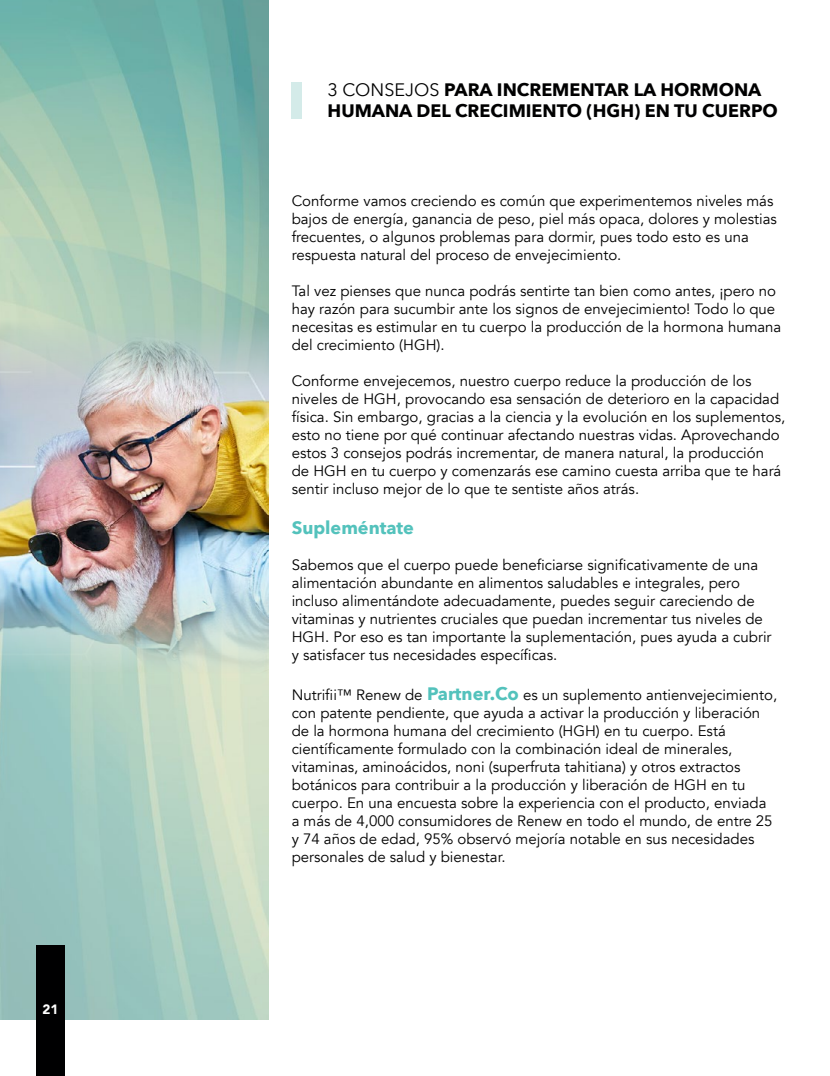
<style>
.page{position:relative;width:830px;height:1076px;background:#fff}
.page>*{position:absolute;margin:0;border:0;box-sizing:border-box;transform-origin:0 0}
.t1{font:700 18px/21.6px "Avenir Next";color:#000001}
.t2{font:700 18px "Avenir Next";color:#53c2bc}
.t3{font:15px/18px "Avenir";color:#000001}
.t4{font:900 13.5px "Avenir";color:#fff}
.s1{font-weight:400}
.s2{font-family:"Avenir Next";font-weight:700;font-size:18px;color:#53c2bc}
</style>
<div class="page">
<img style="left:0;top:460px;width:268px;height:84px">
<img style="left:0;top:544px;width:268px;height:475px">
<img style="left:0;top:0;width:268px;height:460px">
<div style="left:36px;top:945px;width:29px;height:131px;background:#000001"></div>
<div style="left:291px;top:82px;width:10px;height:37px;background:#d4ebe9"></div>
<p class="t4" style="left:42px;top:998px;width:17px">21</p>
<p class="t1" style="left:327px;top:78px;width:451px"><span class="s1">3 CONSEJOS</span> PARA INCREMENTAR LA HORMONA<br>HUMANA DEL CRECIMIENTO (HGH) EN TU CUERPO</p>
<p class="t3" style="left:291px;top:192px;width:486px">Conforme vamos creciendo es común que experimentemos niveles más bajos de energía, ganancia de peso, piel más opaca, dolores y molestias frecuentes, o algunos problemas para dormir, pues todo esto es una respuesta natural del proceso de envejecimiento.</p>
<p class="t3" style="left:291px;top:282px;width:491px">Tal vez pienses que nunca podrás sentirte tan bien como antes, ¡pero no hay razón para sucumbir ante los signos de envejecimiento! Todo lo que necesitas es estimular en tu cuerpo la producción de la hormona humana del crecimiento (HGH).</p>
<p class="t3" style="left:291px;top:372px;width:495px">Conforme envejecemos, nuestro cuerpo reduce la producción de los niveles de HGH, provocando esa sensación de deterioro en la capacidad física. Sin embargo, gracias a la ciencia y la evolución en los suplementos, esto no tiene por qué continuar afectando nuestras vidas. Aprovechando estos 3 consejos podrás incrementar, de manera natural, la producción de HGH en tu cuerpo y comenzarás ese camino cuesta arriba que te hará sentir incluso mejor de lo que te sentiste años atrás.</p>
<p class="t2" style="left:291px;top:512px;width:124px">Supleméntate</p>
<p class="t3" style="left:291px;top:556px;width:481px">Sabemos que el cuerpo puede beneficiarse significativamente de una alimentación abundante en alimentos saludables e integrales, pero incluso alimentándote adecuadamente, puedes seguir careciendo de vitaminas y nutrientes cruciales que puedan incrementar tus niveles de HGH. Por eso es tan importante la suplementación, pues ayuda a cubrir y satisfacer tus necesidades específicas.</p>
<p class="t3" style="left:291px;top:686px;width:487px">Nutrifii™ Renew de <span class="s2">Partner.Co</span> es un suplemento antienvejecimiento, con patente pendiente, que ayuda a activar la producción y liberación de la hormona humana del crecimiento (HGH) en tu cuerpo. Está científicamente formulado con la combinación ideal de minerales, vitaminas, aminoácidos, noni (superfruta tahitiana) y otros extractos botánicos para contribuir a la producción y liberación de HGH en tu cuerpo. En una encuesta sobre la experiencia con el producto, enviada a más de 4,000 consumidores de Renew en todo el mundo, de entre 25 y 74 años de edad, 95% observó mejoría notable en sus necesidades personales de salud y bienestar.</p>
</div>
